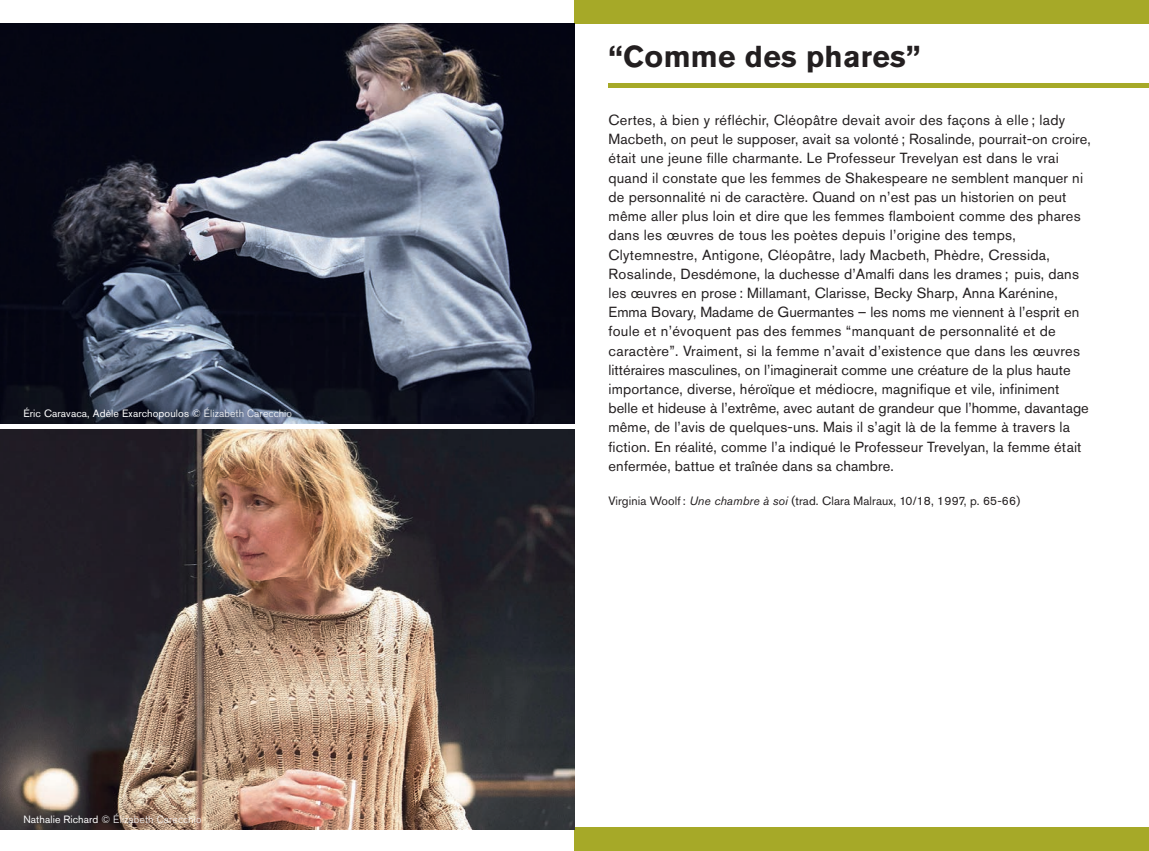
<style>
.page{position:relative;width:1149px;height:851px;background:#fff}
.page>*{position:absolute;margin:0;border:0;box-sizing:border-box;transform-origin:0 0}
.t1{font:700 30px "Akzidenz Grotesk Std";letter-spacing:.01em;color:#231f20}
.t2{font:14.55px/19.2px "Akzidenz Grotesk Std";letter-spacing:.01em;color:#231f20}
.t3{font:12px "Akzidenz Grotesk Std";letter-spacing:.01em;color:#231f20}
.t4{font:10.5px "Akzidenz Grotesk Std";letter-spacing:.01em;color:#fff}
.t5{font:300 10.5px "Akzidenz Grotesk Std";letter-spacing:.01em;color:#fff}
.s1{font-weight:300}
.s2{font-weight:400}
.s3{font-style:italic}
</style>
<div class="page">
<div style="left:574px;top:827px;width:574px;height:23px;background:#a6a928"></div>
<div style="left:574px;top:0;width:574px;height:23px;background:#a6a928"></div>
<hr style="left:608px;top:83px;width:540px;height:4px;background:#a6a928">
<img style="left:0;top:23px;width:574px;height:400px">
<img style="left:0;top:429px;width:574px;height:400px">
<p class="t4" style="left:23px;top:410px;width:270px">Éric Caravaca, Adèle Exarchopoulos <span class="s1">© Élizabeth Carecchio</span></p>
<p class="t5" style="left:23px;top:815px;width:179px"><span class="s2">Nathalie Richard</span> © Élizabeth Carecchio</p>
<p class="t1" style="left:608px;top:46px;width:313px">“Comme des phares”</p>
<p class="t2" style="left:608px;top:112px;width:458px">Certes, à bien y réfléchir, Cléopâtre devait avoir des façons à elle ; lady</p>
<p class="t2" style="left:608px;top:131px;width:483px">Macbeth, on peut le supposer, avait sa volonté ; Rosalinde, pourrait-on croire, était une jeune fille charmante. Le Professeur Trevelyan est dans le vrai quand il constate que les femmes de Shakespeare ne semblent manquer ni de personnalité ni de caractère. Quand on n’est pas un historien on peut même aller plus loin et dire que les femmes flamboient comme des phares dans les œuvres de tous les poètes depuis l’origine des temps,</p>
<p class="t2" style="left:608px;top:246px;width:442px">Clytemnestre, Antigone, Cléopâtre, lady Macbeth, Phèdre, Cressida,</p>
<p class="t2" style="left:608px;top:265px;width:472px">Rosalinde, Desdémone, la duchesse d’Amalfi dans les drames; puis, dans les œuvres en prose : Millamant, Clarisse, Becky Sharp, Anna Karénine, Emma Bovary, Madame de Guermantes – les noms me viennent à l’esprit en foule et n’évoquent pas des femmes “manquant de personnalité et de</p>
<p class="t2" style="left:608px;top:342px;width:473px">caractère”. Vraiment, si la femme n’avait d’existence que dans les œuvres</p>
<p class="t2" style="left:608px;top:361px;width:463px">littéraires masculines, on l’imaginerait comme une créature de la plus haute importance, diverse, héroïque et médiocre, magnifique et vile, infiniment</p>
<p class="t2" style="left:608px;top:400px;width:481px">belle et hideuse à l’extrême, avec autant de grandeur que l’homme, davantage même, de l’avis de quelques-uns. Mais il s’agit là de la femme à travers la fiction. En réalité, comme l’a indiqué le Professeur Trevelyan, la femme était enfermée, battue et traînée dans sa chambre.</p>
<p class="t3" style="left:608px;top:496px;width:413px">Virginia Woolf : <span class="s3">Une chambre à soi</span> (trad. Clara Malraux, 10/18, 1997, p. 65-66)</p>
</div>
